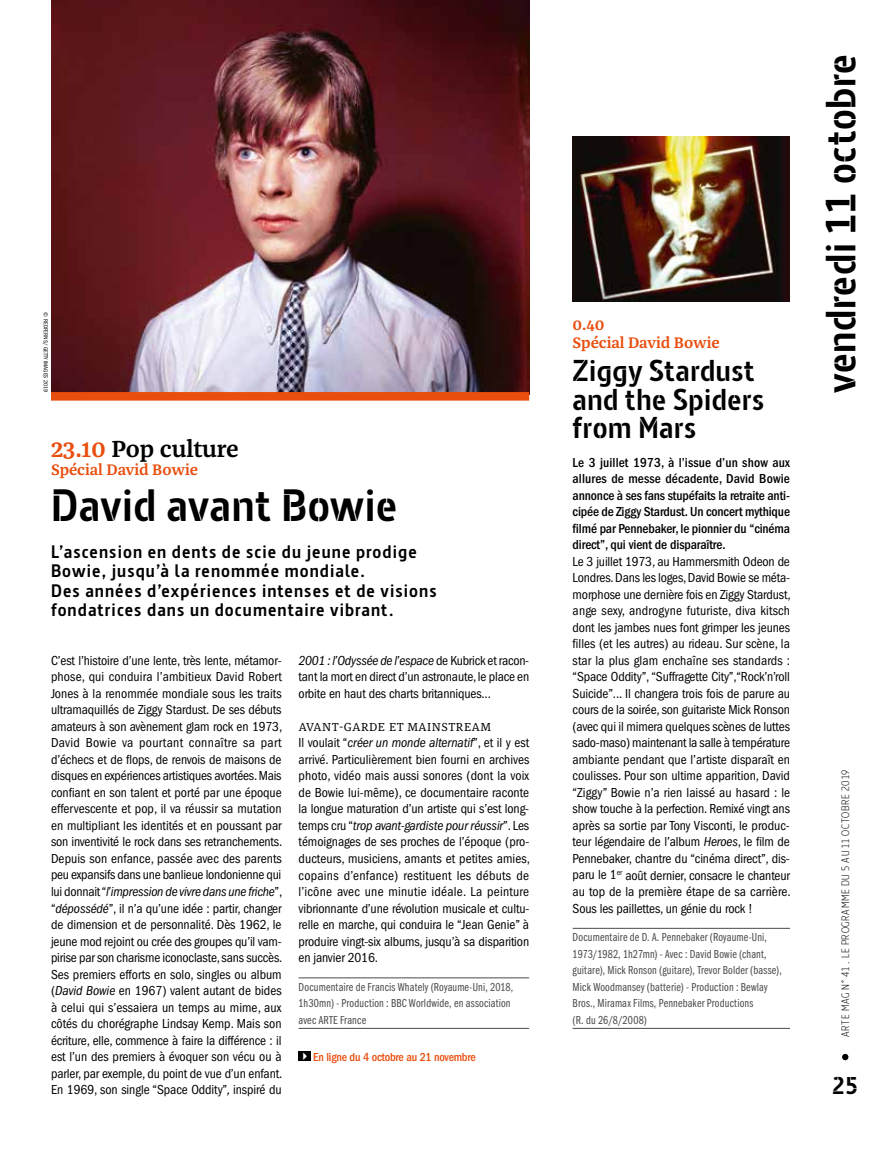
<style>
.page{position:relative;width:893px;height:1149px;background:#fff}
.page>*{position:absolute;margin:0;border:0;box-sizing:border-box;transform-origin:0 0}
.t1{font:700 45px "Barna Stencil";letter-spacing:.01em;color:#000}
.t2{font:700 42px "Barna Stencil";letter-spacing:.015em;color:#000}
.t3{font:700 30px/28.5px "Barna Stencil";letter-spacing:.02em;color:#000}
.t4{font:700 24.15px "Barna Stencil";color:#000}
.t5{font:600 24px "Franziska OT";letter-spacing:-.01em;color:#000}
.t6{font:700 18px/19.5px "Barna";letter-spacing:.06em;color:#000}
.t7{font:600 15.75px/18px "Franziska OT";letter-spacing:-.01em;color:#e94e0e}
.t8{font:condensed 13.5px/16.5px "ITC Franklin Gothic Std";letter-spacing:-.01em;color:#000;text-align:justify}
.t9{font:500 condensed 13.5px/16.5px "ITC Franklin Gothic Std";letter-spacing:-.01em;color:#000;text-align:justify}
.t10{font:12px/16.5px "ITC Franklin Gothic Std Bk Cp";letter-spacing:.015em;color:#4a4a49}
.t11{font:500 condensed 12px "ITC Franklin Gothic Std";letter-spacing:-.02em;color:#e94e0e}
.t12{font:12px "Franziska OT";letter-spacing:.045em;color:#000}
.t13{font:300 10.5px "Barna";letter-spacing:.065em;color:#000}
.t14{font:condensed 6px "ITC Franklin Gothic Std";color:#000}
.s1{color:#e94e0e}
.s2{font-style:italic}
.s3{color:#fff}
</style>
<div class="page">
<svg style="left:842px;top:1053px;width:6px;height:6px"></svg>
<img style="left:51px;top:0;width:478px;height:392px">
<div style="left:51px;top:392px;width:478px;height:8px;background:#e94e0e"></div>
<hr style="left:299px;top:977px;width:230px;height:1px;background:#4a4a49">
<hr style="left:299px;top:1027px;width:230px;height:1px;background:#4a4a49">
<div style="left:299px;top:1050px;width:12px;height:10px;background:#000"></div>
<hr style="left:573px;top:927px;width:217px;height:1px;background:#4a4a49">
<hr style="left:573px;top:1027px;width:217px;height:1px;background:#4a4a49">
<img style="left:573px;top:136px;width:217px;height:165px">
<p class="t14" style="left:49px;top:312px;width:81px;rotate:90deg">© REDFERNS/ GETTY IMAGES 2019</p>
<h3 class="t5" style="left:51px;top:435px;width:189px"><span class="s1">23.10</span> Pop culture</h3>
<p class="t7" style="left:51px;top:461px;width:149px">Spécial David Bowie</p>
<h1 class="t1" style="left:51px;top:478px;width:348px">David avant Bowie</h1>
<h3 class="t6" style="left:51px;top:541px;width:387px">L’ascension en dents de scie du jeune prodige Bowie, jusqu’à la renommée mondiale.<br>Des années d’expériences intenses et de visions fondatrices dans un documentaire vibrant.</h3>
<p class="t8" style="left:51px;top:652px;width:233px">C’est l’histoire d’une lente, très lente, métamor&shy;phose, qui conduira l’ambitieux David Robert Jones à la renommée mondiale sous les traits ultramaquillés de Ziggy Stardust. De ses débuts amateurs à son avènement glam rock en 1973, David Bowie va pourtant connaître sa part d’échecs et de flops, de renvois de maisons de disques en expériences artistiques avortées. Mais confiant en son talent et porté par une époque effervescente et pop, il va réussir sa mutation en multipliant les identités et en poussant par son inventivité le rock dans ses retranchements.<br>Depuis son enfance, passée avec des parents peu expansifs dans une banlieue londonienne qui lui donnait “<span class="s2">l’impression de vivre dans une friche</span>”, “<span class="s2">dépossédé</span>”, il n’a qu’une idée : partir, changer de dimension et de personnalité. Dès 1962, le jeune mod rejoint ou crée des groupes qu’il vam&shy;pirise par son charisme iconoclaste, sans succès.<br>Ses premiers efforts en solo, singles ou album (<span class="s2">David Bowie</span> en 1967) valent autant de bides à celui qui s’essaiera un temps au mime, aux côtés du chorégraphe Lindsay Kemp. Mais son écriture, elle, commence à faire la différence : il est l’un des premiers à évoquer son vécu ou à parler, par exemple, du point de vue d’un enfant.<br>En 1969, son single “Space Oddity”<span class="s2">,</span> inspiré du</p>
<p class="t8" style="left:299px;top:652px;width:232px"><span class="s2">2001 : l’Odyssée de l’espace</span> de Kubrick et racon&shy;tant la mort en direct d’un astronaute, le place en orbite en haut des charts britanniques...</p>
<p class="t12" style="left:299px;top:719px;width:194px">AVANT-GARDE ET MAINSTREAM</p>
<p class="t8" style="left:299px;top:734px;width:233px">Il voulait “<span class="s2">créer un monde alternatif</span>”, et il y est arrivé. Particulièrement bien fourni en archives photo, vidéo mais aussi sonores (dont la voix de Bowie lui-même), ce documentaire raconte la longue maturation d’un artiste qui s’est long&shy;temps cru “<span class="s2">trop avant-gardiste pour réussir</span>”. Les témoignages de ses proches de l’époque (pro&shy;ducteurs, musiciens, amants et petites amies, copains d’enfance) restituent les débuts de l’icône avec une minutie idéale. La peinture vibrionnante d’une révolution musicale et cultu&shy;relle en marche, qui conduira le “Jean Genie” à produire vingt-six albums, jusqu’à sa disparition en janvier 2016.</p>
<p class="t10" style="left:299px;top:978px;width:216px">Documentaire de Francis Whately (Royaume-Uni, 2018,<br>1h30mn) - Production : BBC Worldwide, en association avec ARTE France</p>
<p class="t11" style="left:299px;top:1050px;width:179px"><span class="s3">✔</span> En ligne du 4 octobre au 21 novembre</p>
<p class="t7" style="left:573px;top:316px;width:149px">0.40<br>Spécial David Bowie</p>
<h3 class="t3" style="left:573px;top:357px;width:193px">Ziggy Stardust and the Spiders from Mars</h3>
<p class="t9" style="left:573px;top:454px;width:219px">Le 3 juillet 1973, à l’issue d’un show aux allures de messe décadente, David Bowie annonce à ses fans stupéfaits la retraite anti&shy;cipée de Ziggy Stardust. Un concert mythique filmé par Pennebaker, le pionnier du “cinéma direct”, qui vient de disparaître.</p>
<p class="t8" style="left:573px;top:553px;width:220px">Le 3 juillet 1973, au Hammersmith Odeon de Londres. Dans les loges, David Bowie se méta&shy;morphose une dernière fois en Ziggy Stardust, ange sexy, androgyne futuriste, diva kitsch dont les jambes nues font grimper les jeunes filles (et les autres) au rideau. Sur scène, la star la plus glam enchaîne ses standards : “Space Oddity”, “Suffragette City”,“Rock’n’roll Suicide”... Il changera trois fois de parure au cours de la soirée, son guitariste Mick Ronson (avec qui il mimera quelques scènes de luttes sado-maso) maintenant la salle à température ambiante pendant que l’artiste disparaît en coulisses. Pour son ultime apparition, David “Ziggy” Bowie n’a rien laissé au hasard : le show touche à la perfection. Remixé vingt ans après sa sortie par Tony Visconti, le produc&shy;teur légendaire de l’album <span class="s2">Heroes</span>, le film de Pennebaker, chantre du “cinéma direct”, dis&shy;paru le 1<sup>er</sup> août dernier, consacre le chanteur au top de la première étape de sa carrière.<br>Sous les paillettes, un génie du rock !</p>
<p class="t10" style="left:573px;top:928px;width:211px">Documentaire de D. A. Pennebaker (Royaume-Uni, 1973/1982, 1h27mn) - Avec : David Bowie (chant, guitare), Mick Ronson (guitare), Trevor Bolder (basse), Mick Woodmansey (batterie) - Production : Bewlay Bros., Miramax Films, Pennebaker Productions<br>(R. du 26/8/2008)</p>
<h2 class="t2" style="left:815px;top:393px;width:341px;rotate:-90deg">vendredi 11 octobre</h2>
<p class="t13" style="left:839px;top:1036px;width:268px;rotate:-90deg">ARTE MAG N° 41 . LE PROGRAMME DU 5 AU 11 OCTOBRE 2019</p>
<h3 class="t4" style="left:832px;top:1070px;width:27px">25</h3>
</div>
